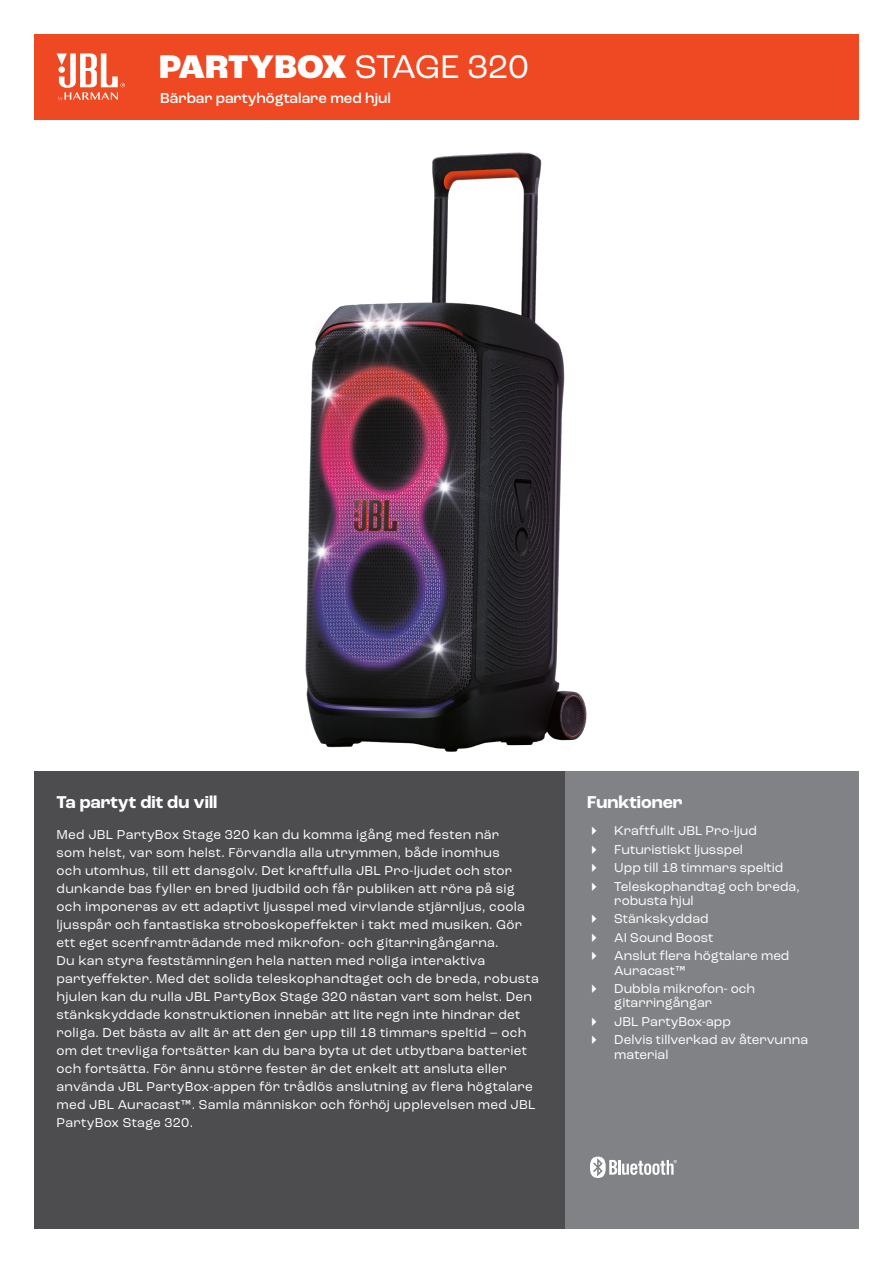
<style>
.page{position:relative;width:893px;height:1263px;background:#fff}
.page>*{position:absolute;margin:0;border:0;box-sizing:border-box;transform-origin:0 0}
.t1{font:800 34.5px "Roc Grotesk";color:#fff}
.t2{font:700 18px "Roc Grotesk";color:#fff}
.t3{font:500 15px "Roc Grotesk";color:#fff}
.t4{font:13.5px/18px "Roc Grotesk";letter-spacing:.02em;color:#fff}
.t5{font:13.5px/18.5px "Roc Grotesk";color:#fff}
.s1{font-weight:400}
</style>
<div class="page">
<img style="left:179px;top:152px;width:504px;height:620px">
<div style="left:565px;top:772px;width:294px;height:457px;background:#808285"></div>
<div style="left:34px;top:772px;width:531px;height:457px;background:#4d4d4f"></div>
<div style="left:34px;top:34px;width:825px;height:85px;background:#ef4923"></div>
<svg style="left:57px;top:53px;width:68px;height:48px"></svg>
<svg style="left:590px;top:1156px;width:87px;height:22px"></svg>
<h1 class="t1" style="left:159px;top:45px;width:371px">PARTYBOX <span class="s1">STAGE 320</span></h1>
<p class="t3" style="left:160px;top:89px;width:232px">Bärbar partyhögtalare med hjul</p>
<h2 class="t2" style="left:57px;top:791px;width:162px">Ta partyt dit du vill</h2>
<p class="t4" style="left:57px;top:825px;width:484px">Med JBL PartyBox Stage 320 kan du komma igång med festen när<br>som helst, var som helst. Förvandla alla utrymmen, både inomhus<br>och utomhus, till ett dansgolv. Det kraftfulla JBL Pro-ljudet och stor dunkande bas fyller en bred ljudbild och får publiken att röra på sig och imponeras av ett adaptivt ljusspel med virvlande stjärnljus, coola ljusspår och fantastiska stroboskopeffekter i takt med musiken. Gör ett eget scenframträdande med mikrofon- och gitarringångarna.<br>Du kan styra feststämningen hela natten med roliga interaktiva partyeffekter. Med det solida teleskophandtaget och de breda, robusta hjulen kan du rulla JBL PartyBox Stage 320 nästan vart som helst. Den stänkskyddade konstruktionen innebär att lite regn inte hindrar det roliga. Det bästa av allt är att den ger upp till 18 timmars speltid – och om det trevliga fortsätter kan du bara byta ut det utbytbara batteriet och fortsätta. För ännu större fester är det enkelt att ansluta eller använda JBL PartyBox-appen för trådlös anslutning av flera högtalare med JBL Auracast™. Samla människor och förhöj upplevelsen med JBL PartyBox Stage 320.</p>
<h2 class="t2" style="left:587px;top:791px;width:97px">Funktioner</h2>
<p class="t5" style="left:614px;top:821px;width:187px">Kraftfullt JBL Pro-ljud<br>Futuristiskt ljusspel<br>Upp till 18 timmars speltid<br>Teleskophandtag och breda,</p>
<p class="t5" style="left:614px;top:891px;width:177px">robusta hjul<br>Stänkskyddad<br>AI Sound Boost<br>Anslut flera högtalare med</p>
<p class="t5" style="left:614px;top:961px;width:142px">Auracast™<br>Dubbla mikrofon- och</p>
<p class="t5" style="left:614px;top:994px;width:195px">gitarringångar<br>JBL PartyBox-app<br>Delvis tillverkad av återvunna</p>
<p class="t5" style="left:614px;top:1045px;width:56px">material</p>
</div>
